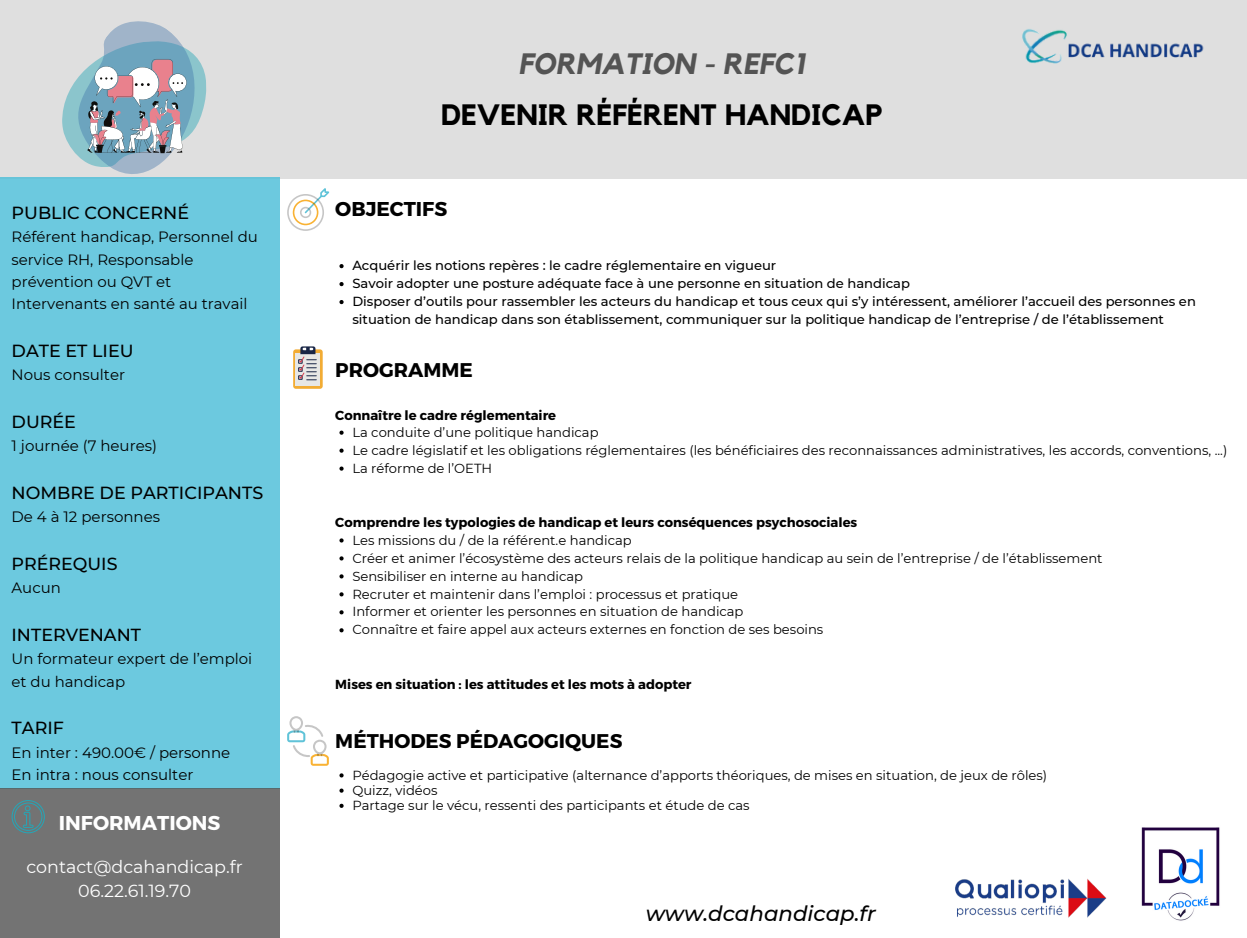
<style>
.page{position:relative;width:1247px;height:938px;background:#fff}
.page>*{position:absolute;margin:0;border:0;box-sizing:border-box;transform-origin:0 0}
.t1{font:700 29.38px "Kollektif";color:#000}
.t2{font:italic 700 29.38px "Kollektif";color:#545454}
.t3{font:italic 500 21.31px "Montserrat";color:#000}
.t4{font:700 20px "Montserrat";color:#fff}
.t5{font:700 20px "Montserrat";color:#000}
.t6{font:700 19.81px "Montserrat";color:#000}
.t7{font:500 17.5px "Montserrat";color:#000}
.t8{font:17.5px/24.4px "Montserrat";color:#fff;text-align:center}
.t9{font:500 17.44px "Montserrat";color:#000}
.t10{font:15px/22.4px "Montserrat";color:#000}
.t11{font:14.94px/22.4px "Montserrat";color:#000}
.t12{font:13.12px/17.9px "Montserrat";color:#000}
.t13{font:500 13.12px/17.9px "Montserrat";color:#000}
.t14{font:700 13.12px "Montserrat";color:#000}
</style>
<div class="page">
<div style="left:0;top:0;width:1247px;height:178px;background:#dfdfdf"></div>
<div style="left:0;top:178px;width:280px;height:611px;background:#6cc9df"></div>
<div style="left:0;top:788px;width:280px;height:149px;background:#737373"></div>
<svg style="left:12px;top:800px;width:33px;height:33px"></svg>
<svg style="left:339px;top:264px;width:5px;height:4px"></svg>
<svg style="left:339px;top:282px;width:5px;height:4px"></svg>
<svg style="left:339px;top:300px;width:5px;height:4px"></svg>
<svg style="left:339px;top:430px;width:5px;height:5px"></svg>
<svg style="left:339px;top:448px;width:5px;height:4px"></svg>
<svg style="left:339px;top:466px;width:5px;height:4px"></svg>
<svg style="left:339px;top:538px;width:5px;height:4px"></svg>
<svg style="left:339px;top:556px;width:5px;height:4px"></svg>
<svg style="left:339px;top:574px;width:5px;height:4px"></svg>
<svg style="left:339px;top:592px;width:5px;height:4px"></svg>
<svg style="left:339px;top:610px;width:5px;height:4px"></svg>
<svg style="left:339px;top:628px;width:5px;height:4px"></svg>
<svg style="left:339px;top:773px;width:5px;height:4px"></svg>
<svg style="left:339px;top:788px;width:5px;height:4px"></svg>
<svg style="left:339px;top:803px;width:5px;height:4px"></svg>
<svg style="left:287px;top:188px;width:42px;height:43px"></svg>
<svg style="left:293px;top:349px;width:30px;height:40px"></svg>
<div style="left:296px;top:353px;width:24px;height:32px;background:#e7e7e5"></div>
<svg style="left:298px;top:346px;width:18px;height:34px"></svg>
<svg style="left:287px;top:716px;width:42px;height:49px"></svg>
<svg style="left:45px;top:21px;width:184px;height:157px"></svg>
<img style="left:1022px;top:29px;width:182px;height:35px">
<img style="left:955px;top:878px;width:152px;height:40px">
<img style="left:1141px;top:827px;width:79px;height:94px">
<h3 class="t7" style="left:12px;top:202px;width:179px">PUBLIC CONCERNÉ</h3>
<p class="t11" style="left:12px;top:225px;width:248px">Référent handicap, Personnel du service RH, Responsable prévention ou QVT et<br>Intervenants en santé au travail</p>
<h3 class="t7" style="left:12px;top:340px;width:124px">DATE ET LIEU</h3>
<p class="t10" style="left:12px;top:364px;width:115px">Nous consulter</p>
<h3 class="t7" style="left:12px;top:411px;width:66px">DURÉE</h3>
<p class="t10" style="left:12px;top:435px;width:147px">1 journée (7 heures)</p>
<h3 class="t7" style="left:12px;top:482px;width:253px">NOMBRE DE PARTICIPANTS</h3>
<p class="t10" style="left:12px;top:506px;width:150px">De 4 à 12 personnes</p>
<h3 class="t9" style="left:12px;top:553px;width:107px">PRÉREQUIS</h3>
<p class="t11" style="left:12px;top:577px;width:51px">Aucun</p>
<h3 class="t9" style="left:12px;top:624px;width:131px">INTERVENANT</h3>
<p class="t11" style="left:12px;top:647px;width:242px">Un formateur expert de l’emploi et du handicap</p>
<h3 class="t7" style="left:12px;top:717px;width:54px">TARIF</h3>
<p class="t10" style="left:12px;top:741px;width:220px">En inter : 490.00€ / personne<br>En intra : nous consulter</p>
<h3 class="t4" style="left:59px;top:809px;width:163px">INFORMATIONS</h3>
<h3 class="t8" style="left:26px;top:854px;width:218px">contact@dcahandicap.fr<br>06.22.61.19.70</h3>
<h1 class="t2" style="left:518px;top:51px;width:288px">FORMATION - REFC1</h1>
<h1 class="t1" style="left:441px;top:101px;width:443px">DEVENIR RÉFÉRENT HANDICAP</h1>
<h3 class="t5" style="left:335px;top:196px;width:113px">OBJECTIFS</h3>
<p class="t13" style="left:352px;top:256px;width:845px">Acquérir les notions repères : le cadre réglementaire en vigueur<br>Savoir adopter une posture adéquate face à une personne en situation de handicap<br>Disposer d’outils pour rassembler les acteurs du handicap et tous ceux qui s’y intéressent, améliorer l’accueil des personnes en situation de handicap dans son établissement, communiquer sur la politique handicap de l’entreprise / de l’établissement</p>
<h3 class="t6" style="left:335px;top:357px;width:139px">PROGRAMME</h3>
<p class="t14" style="left:335px;top:406px;width:222px">Connaître le cadre réglementaire</p>
<p class="t12" style="left:352px;top:423px;width:876px">La conduite d’une politique handicap<br>Le cadre législatif et les obligations réglementaires (les bénéficiaires des reconnaissances administratives, les accords, conventions, ...)<br>La réforme de l’OETH</p>
<p class="t14" style="left:335px;top:514px;width:523px">Comprendre les typologies de handicap et leurs conséquences psychosociales</p>
<p class="t12" style="left:352px;top:531px;width:752px">Les missions du / de la référent.e handicap<br>Créer et animer l’écosystème des acteurs relais de la politique handicap au sein de l’entreprise / de l’établissement Sensibiliser en interne au handicap<br>Recruter et maintenir dans l’emploi : processus et pratique<br>Informer et orienter les personnes en situation de handicap<br>Connaître et faire appel aux acteurs externes en fonction de ses besoins</p>
<p class="t14" style="left:335px;top:675px;width:358px">Mises en situation : les attitudes et les mots à adopter</p>
<h3 class="t6" style="left:335px;top:728px;width:289px">MÉTHODES PÉDAGOGIQUES</h3>
<p class="t12" style="left:352px;top:767px;width:696px;line-height:15.2px">Pédagogie active et participative (alternance d’apports théoriques, de mises en situation, de jeux de rôles)<br>Quizz, vidéos<br>Partage sur le vécu, ressenti des participants et étude de cas</p>
<h2 class="t3" style="left:646px;top:900px;width:232px">www.dcahandicap.fr</h2>
</div>
